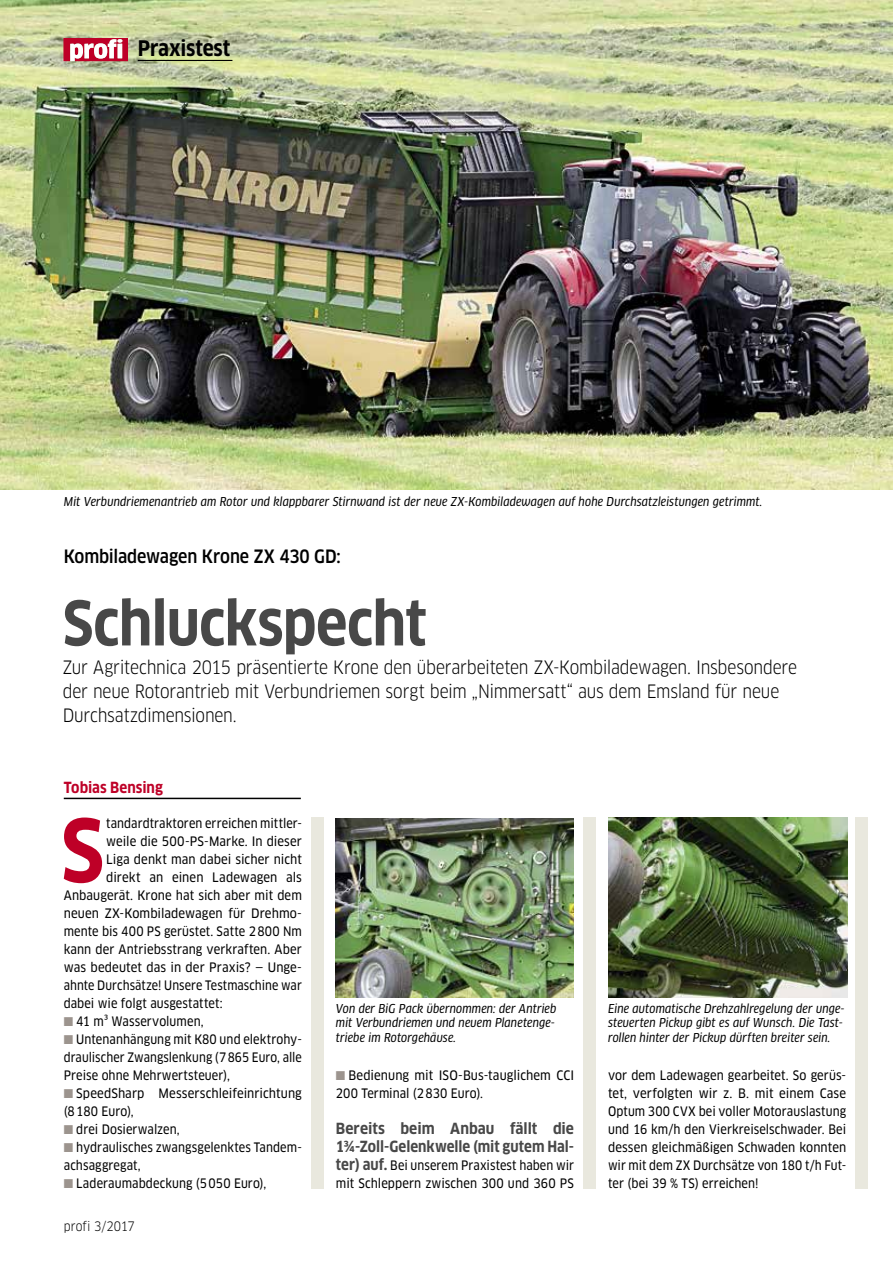
<style>
.page{position:relative;width:893px;height:1263px;background:#fff}
.page>*{position:absolute;margin:0;border:0;box-sizing:border-box;transform-origin:0 0}
.t1{font:700 condensed 84.75px "Clan OT";color:#be0027}
.t2{font:700 condensed 60px "Clan OT";letter-spacing:-.015em;color:#484848}
.t3{font:700 condensed 21px "Clan OT";letter-spacing:-.005em;color:#000}
.t4{font:condensed 18px/24px "Clan OT";letter-spacing:-.015em;color:#000}
.t5{font:500 condensed 18px "Clan OT";letter-spacing:-.005em;color:#000}
.t6{font:700 condensed 15px/18px "Clan OT";color:#484848}
.t7{font:700 condensed 15px "Clan OT";color:#be0027}
.t8{font:12.75px/18px "Clan OT Narrow News";letter-spacing:.005em;color:#000}
.t9{font:12.75px/18px "Clan OT Narrow News";letter-spacing:.005em;color:#000;scale:.96 1}
.t10{font:12.75px "Clan OT Narrow News";letter-spacing:.005em;color:#000;scale:.95 1}
.t11{font:condensed 12.75px "Clan OT";color:#000}
.t12{font:italic 12px/14.2px "Clan OT Narr News";letter-spacing:.01em;color:#000;text-align:justify;scale:.95 1}
.s1{color:#9c948e}
.s2{font-family:"Clan OT";font-weight:700;font-stretch:condensed;font-size:15px;color:#484848}
</style>
<div class="page">
<div style="left:855px;top:818px;width:13px;height:371px;background:#e9e8de"></div>
<div style="left:583px;top:818px;width:13px;height:371px;background:#e9e8de"></div>
<div style="left:311px;top:818px;width:13px;height:371px;background:#e9e8de"></div>
<img style="left:336px;top:818px;width:238px;height:179px">
<img style="left:608px;top:818px;width:239px;height:179px">
<hr style="left:64px;top:798px;width:237px;height:1px;background:#000">
<img style="left:0;top:0;width:893px;height:489px">
<svg style="left:64px;top:38px;width:64px;height:23px"></svg>
<hr style="left:118px;top:44px;width:4px;height:14px;background:#fff">
<hr style="left:138px;top:60px;width:94px;height:1px;background:#000">
<h3 class="t3" style="left:138px;top:36px;width:94px">Praxistest</h3>
<p class="t12" style="left:64px;top:494px;width:737px">Mit Verbundriemenantrieb am Rotor und klappbarer Stirnwand ist der neue ZX-Kombiladewagen auf hohe Durchsatzleistungen getrimmt.</p>
<h3 class="t5" style="left:64px;top:546px;width:279px">Kombiladewagen Krone ZX 430 GD:</h3>
<h2 class="t2" style="left:63px;top:589px;width:366px">Schluckspecht</h2>
<h3 class="t4" style="left:63px;top:655px;width:736px">Zur Agritechnica 2015 präsentierte Krone den überarbeiteten ZX-Kombiladewagen. Insbesondere der neue Rotorantrieb mit Verbundriemen sorgt beim „Nimmersatt“ aus dem Emsland für neue<br>Durchsatzdimensionen.</h3>
<p class="t7" style="left:64px;top:779px;width:101px">Tobias Bensing</p>
<h1 class="t1" style="left:61px;top:802px;width:45px">S</h1>
<p class="t9" style="left:106px;top:814px;width:205px">tandardtraktoren erreichen mittler-</p>
<p class="t8" style="left:106px;top:832px;width:197px">weile die 500-PS-Marke. In dieser</p>
<p class="t8" style="left:106px;top:850px;width:197px">Liga denkt man dabei sicher nicht</p>
<p class="t8" style="left:106px;top:868px;width:197px">direkt an einen Ladewagen als</p>
<p class="t8" style="left:64px;top:886px;width:240px">Anbaugerät. Krone hat sich aber mit dem</p>
<p class="t8" style="left:64px;top:904px;width:240px">neuen ZX-Kombiladewagen für Drehmo-</p>
<p class="t8" style="left:64px;top:922px;width:240px">mente bis 400 PS gerüstet. Satte 2800 Nm</p>
<p class="t8" style="left:64px;top:940px;width:240px">kann der Antriebsstrang verkraften. Aber</p>
<p class="t8" style="left:64px;top:958px;width:240px">was bedeutet das in der Praxis? — Unge-</p>
<p class="t10" style="left:64px;top:978px;width:252px">ahnte Durchsätze! Unsere Testmaschine war</p>
<p class="t8" style="left:64px;top:994px;width:160px">dabei wie folgt ausgestattet:</p>
<p class="t8" style="left:64px;top:1012px;width:141px"><span class="s1">■■</span> 41 m³ Wasservolumen,</p>
<p class="t8" style="left:64px;top:1030px;width:240px;text-align:justify"><span class="s1">■■</span> Untenanhängung mit K80 und elektrohy&shy;draulischer Zwangslenkung (7865 Euro, alle Preise ohne Mehrwertsteuer),</p>
<p class="t8" style="left:64px;top:1084px;width:240px"><span class="s1">■■</span> SpeedSharp Messerschleifeinrichtung (8180 Euro),</p>
<p class="t8" style="left:64px;top:1120px;width:118px"><span class="s1">■■</span> drei Dosierwalzen,</p>
<p class="t8" style="left:64px;top:1138px;width:238px"><span class="s1">■■</span> hydraulisches zwangsgelenktes Tandem&shy;achsaggregat,</p>
<p class="t8" style="left:64px;top:1174px;width:204px"><span class="s1">■■</span> Laderaumabdeckung (5050 Euro),</p>
<p class="t11" style="left:64px;top:1218px;width:72px">profi 3/2017</p>
<p class="t12" style="left:336px;top:1001px;width:234px">Von der BiG Pack übernommen: der Antrieb mit Verbundriemen und neuem Planetenge&shy;triebe im Rotorgehäuse.</p>
<p class="t12" style="left:608px;top:1001px;width:251px;text-align:left">Eine automatische Drehzahlregelung der unge&shy;steuerten Pickup gibt es auf Wunsch. Die Tast&shy;rollen hinter der Pickup dürften breiter sein.</p>
<p class="t8" style="left:336px;top:1066px;width:240px"><span class="s1">■■</span> Bedienung mit ISO-Bus-tauglichem CCI<br>200 Terminal (2830 Euro).</p>
<p class="t6" style="left:336px;top:1120px;width:240px">Bereits beim Anbau fällt die<br>1¾-Zoll-Gelenkwelle (mit gutem Hal-</p>
<p class="t9" style="left:336px;top:1156px;width:250px"><span class="s2">ter) auf.</span> Bei unserem Praxistest haben wir mit Schleppern zwischen 300 und 360 PS</p>
<p class="t8" style="left:608px;top:1066px;width:240px;text-align:justify">vor dem Ladewagen gearbeitet. So gerüs&shy;tet, verfolgten wir z. B. mit einem Case Optum 300 CVX bei voller Motorauslastung und 16 km/h den Vierkreiselschwader. Bei dessen gleichmäßigen Schwaden konnten wir mit dem ZX Durchsätze von 180 t/h Fut&shy;ter (bei 39 % TS) erreichen!</p>
</div>
